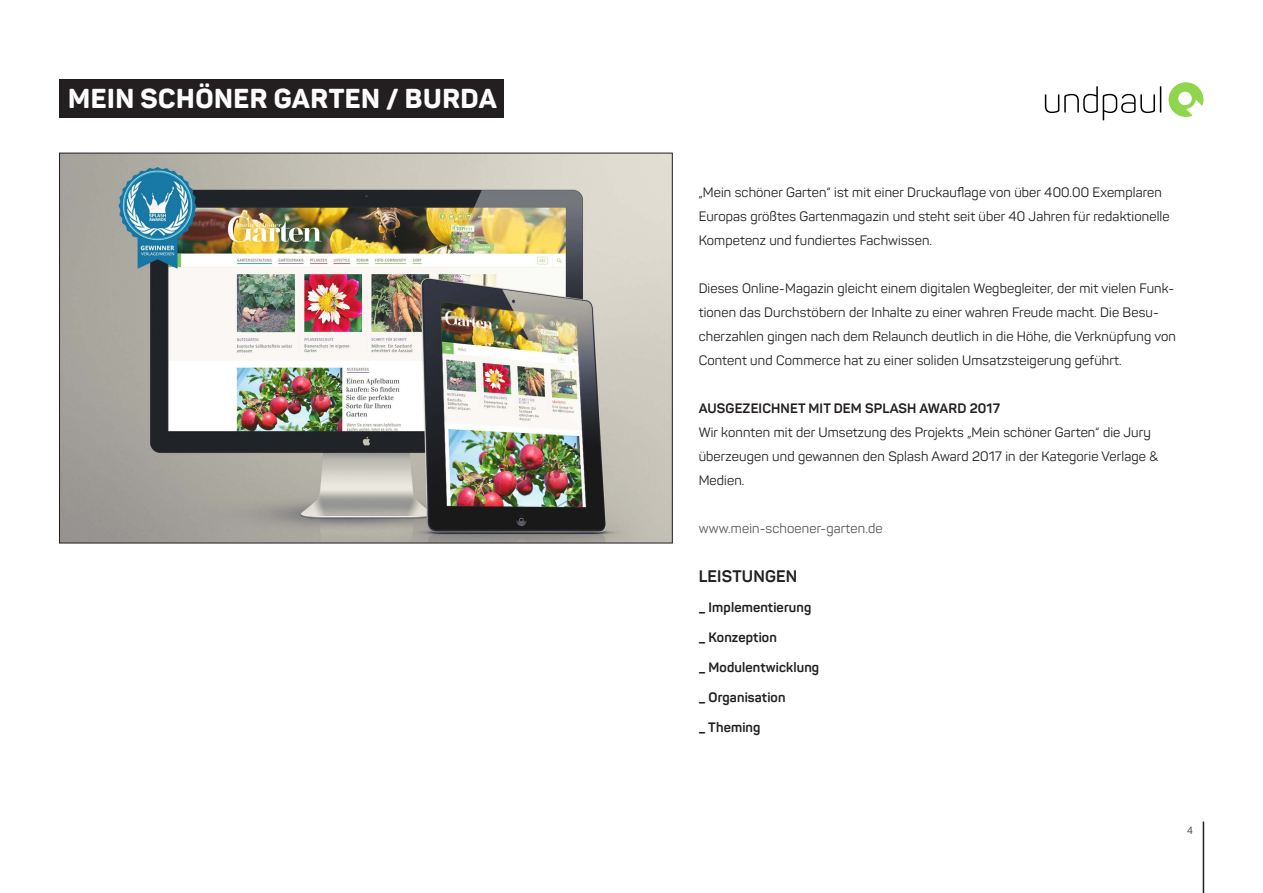
<style>
.page{position:relative;width:1263px;height:893px;background:#fff}
.page>*{position:absolute;margin:0;border:0;box-sizing:border-box;transform-origin:0 0}
.t1{font:800 27px "Panton";letter-spacing:.02em;color:#fff}
.t2{font:700 16.5px "Panton";letter-spacing:.01em;color:#231f20}
.t3{font:13.5px/24px "Panton";letter-spacing:.01em;color:#231f20}
.t4{font:700 13.5px "Panton";letter-spacing:.01em;color:#231f20}
.t5{font:13.5px "Panton";letter-spacing:.01em;color:#57585a}
.t6{font:300 10.5px "Helvetica LT Std";color:#231f20}
</style>
<div class="page">
<hr style="left:1203px;top:821px;width:1px;height:72px;background:#231f20">
<svg style="left:1168px;top:82px;width:36px;height:35px"></svg>
<svg style="left:1045px;top:86px;width:116px;height:34px"></svg>
<div style="left:60px;top:80px;width:444px;height:38px;background:#231f20"></div>
<img style="left:61px;top:155px;width:609px;height:386px">
<p class="t1" style="left:68px;top:82px;width:430px">MEIN SCHÖNER GARTEN / BURDA</p>
<p class="t3" style="left:699px;top:180px;width:472px">„Mein schöner Garten“ ist mit einer Druckauflage von über 400.00 Exemplaren<br>Europas größtes Gartenmagazin und steht seit über 40 Jahren für redaktionelle<br>Kompetenz und fundiertes Fachwissen.</p>
<p class="t3" style="left:699px;top:276px;width:479px">Dieses Online-Magazin gleicht einem digitalen Wegbegleiter, der mit vielen Funk&shy;tionen das Durchstöbern der Inhalte zu einer wahren Freude macht. Die Besu&shy;cherzahlen gingen nach dem Relaunch deutlich in die Höhe, die Verknüpfung von Content und Commerce hat zu einer soliden Umsatzsteigerung geführt.</p>
<p class="t4" style="left:699px;top:400px;width:303px">AUSGEZEICHNET MIT DEM SPLASH AWARD 2017</p>
<p class="t3" style="left:699px;top:420px;width:461px">Wir konnten mit der Umsetzung des Projekts „Mein schöner Garten“ die Jury überzeugen und gewannen den Splash Award 2017 in der Kategorie Verlage &amp;<br>Medien.</p>
<p class="t5" style="left:699px;top:520px;width:185px">www.mein-schoener-garten.de</p>
<p class="t2" style="left:699px;top:566px;width:100px">LEISTUNGEN</p>
<p class="t4" style="left:699px;top:599px;width:114px">_ Implementierung</p>
<p class="t4" style="left:699px;top:629px;width:80px">_ Konzeption</p>
<p class="t4" style="left:699px;top:659px;width:122px">_ Modulentwicklung</p>
<p class="t4" style="left:699px;top:689px;width:88px">_ Organisation</p>
<p class="t4" style="left:699px;top:719px;width:63px">_ Theming</p>
<p class="t6" style="left:1187px;top:823px;width:7px">4</p>
</div>
